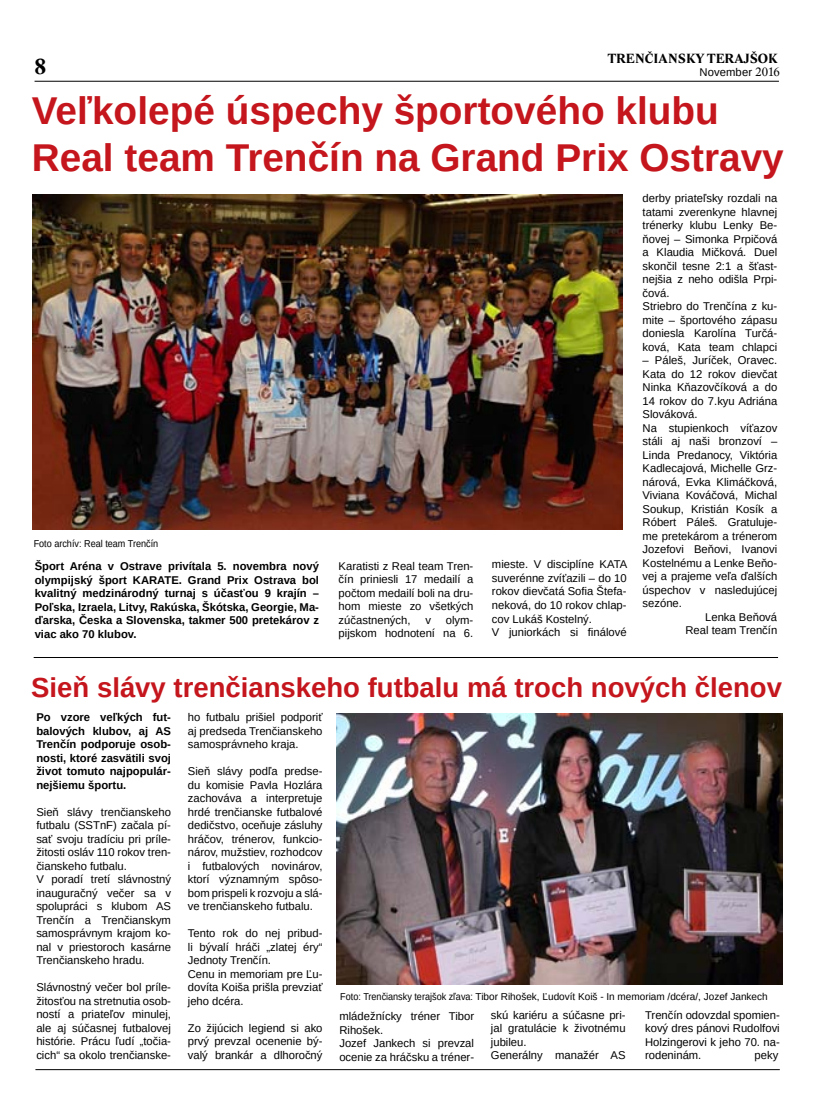
<style>
.page{position:relative;width:833px;height:1117px;background:#fff}
.page>*{position:absolute;margin:0;border:0;box-sizing:border-box;transform-origin:0 0}
.t1{font:700 38.75px/46.5px "Arimo";color:#c4161c}
.t2{font:700 27.5px "Arimo";color:#c4161c}
.t3{font:700 22.5px "Lido STF";color:#000}
.t4{font:700 13.75px "Lido STF";color:#000}
.t5{font:11.25px/13.5px "Arimo";color:#000;text-align:justify}
.t6{font:700 11.25px/13.5px "Arimo";color:#000;text-align:justify}
.t7{font:10px "Arimo";color:#000;scale:.91 1}
.s1{font-family:"Lido STF";font-size:12.5px}
</style>
<div class="page">
<hr style="left:35px;top:81px;width:744px;height:1px;background:#000">
<hr style="left:35px;top:1069px;width:745px;height:1px;background:#000">
<hr style="left:34px;top:657px;width:744px;height:1px;background:#000">
<img style="left:336px;top:713px;width:446px;height:271px">
<img style="left:33px;top:194px;width:589px;height:336px">
<h3 class="t3" style="left:35px;top:53px;width:13px">8</h3>
<p class="t4" style="left:608px;top:50px;width:172px">TRENČIANSKY TERAJŠOK</p>
<p class="t5" style="left:699px;top:65px;width:82px">November <span class="s1">2016</span></p>
<h1 class="t1" style="left:32px;top:88px;width:753px">Veľkolepé úspechy športového klubu<br>Real team Trenčín na Grand Prix Ostravy</h1>
<p class="t7" style="left:34px;top:537px;width:138px">Foto archív: Real team Trenčín</p>
<p class="t6" style="left:35px;top:559px;width:286px">Šport Aréna v Ostrave privítala 5. novembra nový olympijský šport KARATE. Grand Prix Ostrava bol kvalitný medzinárodný turnaj s účasťou 9 krajín – Poľska, Izraela, Litvy, Rakúska, Škótska, Georgie, Ma&shy;ďarska, Česka a Slovenska, takmer 500 pretekárov z viac ako 70 klubov.</p>
<p class="t5" style="left:339px;top:559px;width:136px">Karatisti z Real team Tren&shy;čín priniesli 17 medailí a počtom medailí boli na dru&shy;hom mieste zo všetkých zúčastnených,</p>
<p class="t5" style="left:339px;top:613px;width:136px;text-align:right">olym-<br>pijskom hodnotení na 6.</p>
<p class="t5" style="left:425px;top:613px;width:7px">v</p>
<p class="t5" style="left:492px;top:557px;width:137px;text-align:left">mieste. V disciplíne KATA suverénne zvíťazili – do 10 rokov dievčatá Sofia Štefa&shy;neková, do 10 rokov chlap&shy;cov Lukáš Kostelný.<br>V juniorkách si finálové</p>
<p class="t5" style="left:642px;top:191px;width:136px;text-align:left">derby priateľsky rozdali na tatami zverenkyne hlavnej trénerky klubu Lenky Be&shy;ňovej – Simonka Prpičová a Klaudia Mičková. Duel skončil tesne 2:1 a šťast&shy;nejšia z neho odišla Prpi&shy;čová.<br>Striebro do Trenčína z ku&shy;mite – športového zápasu doniesla Karolína Turčá&shy;ková, Kata team chlapci</p>
<p class="t5" style="left:642px;top:353px;width:136px">– Páleš, Juríček, Oravec.</p>
<p class="t5" style="left:642px;top:367px;width:136px">Kata do 12 rokov dievčat</p>
<p class="t5" style="left:642px;top:380px;width:136px">Ninka Kňazovčíková a do</p>
<p class="t5" style="left:642px;top:394px;width:136px">14 rokov do 7.kyu Adriána</p>
<p class="t5" style="left:642px;top:407px;width:57px">Slováková.</p>
<p class="t5" style="left:642px;top:421px;width:136px">Na stupienkoch víťazov</p>
<p class="t5" style="left:642px;top:434px;width:136px">stáli aj naši bronzoví –</p>
<p class="t5" style="left:642px;top:448px;width:136px">Linda Predanocy, Viktória</p>
<p class="t5" style="left:642px;top:461px;width:136px">Kadlecajová, Michelle Grz-</p>
<p class="t5" style="left:642px;top:475px;width:136px">nárová, Evka Klimáčková,</p>
<p class="t5" style="left:642px;top:488px;width:136px">Viviana Kováčová, Michal</p>
<p class="t5" style="left:642px;top:502px;width:136px">Soukup, Kristián Kosík a</p>
<p class="t5" style="left:642px;top:515px;width:136px">Róbert Páleš. Gratuluje-</p>
<p class="t5" style="left:642px;top:529px;width:136px">me pretekárom a trénerom</p>
<p class="t5" style="left:642px;top:542px;width:136px">Jozefovi Beňovi, Ivanovi</p>
<p class="t5" style="left:642px;top:556px;width:136px">Kostelnému a Lenke Beňo-</p>
<p class="t5" style="left:642px;top:569px;width:136px">vej a prajeme veľa ďalších</p>
<p class="t5" style="left:642px;top:583px;width:136px">úspechov v nasledujúcej</p>
<p class="t5" style="left:642px;top:596px;width:41px">sezóne.</p>
<p class="t5" style="left:705px;top:610px;width:73px">Lenka Beňová</p>
<p class="t5" style="left:685px;top:623px;width:93px">Real team Trenčín</p>
<h2 class="t2" style="left:31px;top:668px;width:752px">Sieň slávy trenčianskeho futbalu má troch nových členov</h2>
<p class="t6" style="left:36px;top:710px;width:136px">Po vzore veľkých fut&shy;balových klubov, aj AS Trenčín podporuje osob&shy;nosti, ktoré zasvätili svoj život tomuto najpopulár&shy;nejšiemu športu.</p>
<p class="t5" style="left:36px;top:805px;width:136px;text-align:left">Sieň slávy trenčianskeho futbalu (SSTnF) začala pí&shy;sať svoju tradíciu pri príle&shy;žitosti osláv 110 rokov tren&shy;čianskeho futbalu.<br>V poradí tretí slávnostný inauguračný večer sa v spolupráci s klubom AS<br>Trenčín a Trenčianskym samosprávnym krajom ko&shy;nal v priestoroch kasárne<br>Trenčianskeho hradu.</p>
<p class="t5" style="left:36px;top:980px;width:136px">Slávnostný večer bol príle&shy;žitosťou na stretnutia osob&shy;ností a priateľov minulej, ale aj súčasnej futbalovej histórie. Prácu ľudí „točia&shy;cich“ sa okolo trenčianske-</p>
<p class="t5" style="left:188px;top:710px;width:136px">ho futbalu prišiel podporiť aj predseda Trenčianskeho samosprávneho kraja.</p>
<p class="t5" style="left:188px;top:764px;width:136px">Sieň slávy podľa predse&shy;du komisie Pavla Hozlára zachováva a interpretuje hrdé trenčianske futbalové dedičstvo, oceňuje zásluhy hráčov, trénerov, funkcio&shy;nárov, mužstiev, rozhodcov i futbalových novinárov, ktorí významným spôso&shy;bom prispeli k rozvoju a slá&shy;ve trenčianskeho futbalu.</p>
<p class="t5" style="left:188px;top:926px;width:136px;text-align:left">Tento rok do nej pribud&shy;li bývalí hráči „zlatej éry“<br>Jednoty Trenčín.<br>Cenu in memoriam pre Ľu&shy;dovíta Koiša prišla prevziať jeho dcéra.</p>
<p class="t5" style="left:188px;top:1021px;width:136px">Zo žijúcich legiend si ako prvý prevzal ocenenie bý&shy;valý brankár a dlhoročný</p>
<p class="t5" style="left:339px;top:1009px;width:136px;text-align:left">mládežnícky tréner Tibor<br>Rihošek.<br>Jozef Jankech si prevzal ocenie za hráčsku a tréner-</p>
<p class="t5" style="left:491px;top:1007px;width:136px;text-align:left">skú kariéru a súčasne pri&shy;jal gratulácie k životnému jubileu.<br>Generálny manažér AS</p>
<p class="t5" style="left:645px;top:1007px;width:136px">Trenčín odovzdal spomien&shy;kový dres pánovi Rudolfovi Holzingerovi k jeho 70. na&shy;rodeninám.</p>
<p class="t7" style="left:340px;top:990px;width:471px">Foto: Trenčiansky terajšok zľava: Tibor Rihošek, Ľudovít Koiš - In memoriam /dcéra/, Jozef Jankech</p>
<p class="t5" style="left:754px;top:1048px;width:25px">peky</p>
</div>
